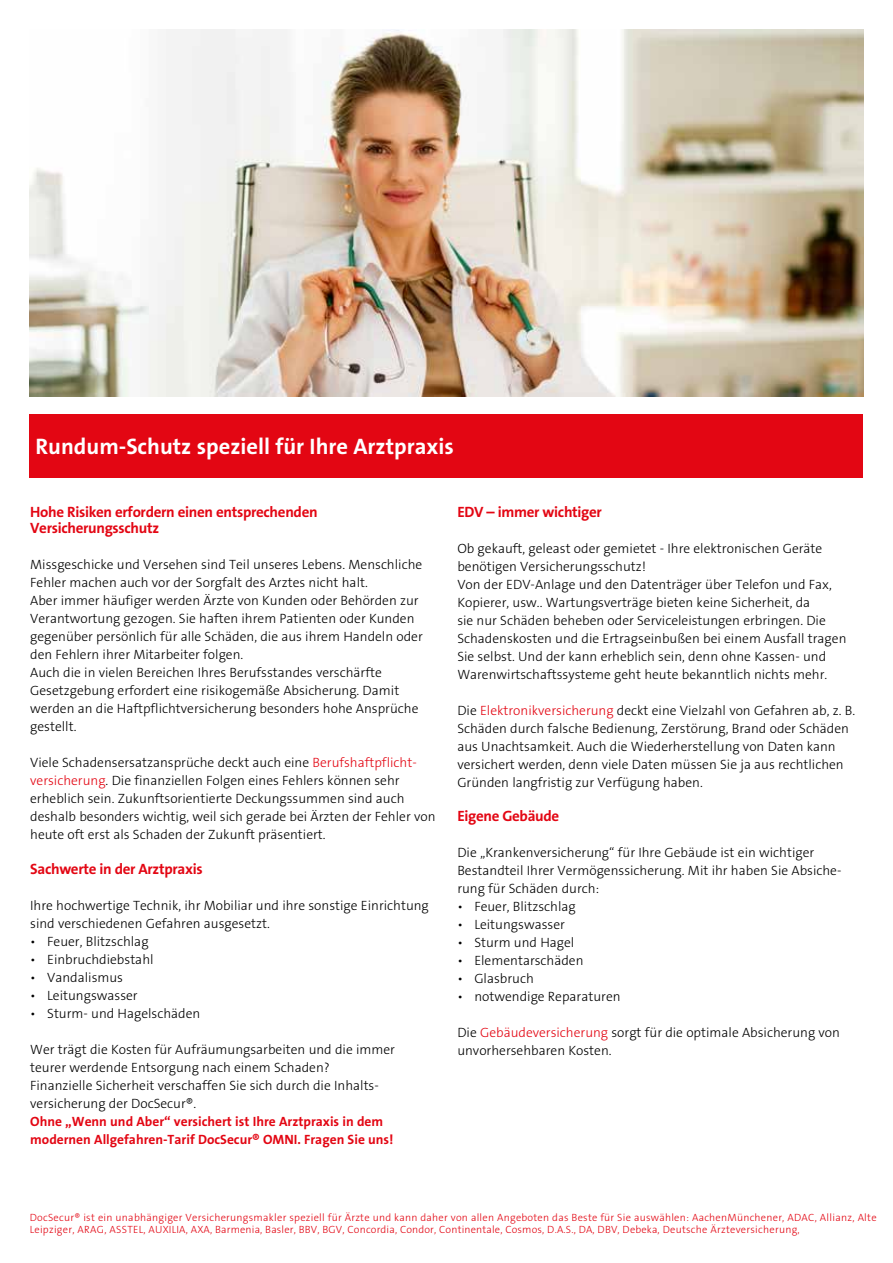
<style>
.page{position:relative;width:893px;height:1263px;background:#fff}
.page>*{position:absolute;margin:0;border:0;box-sizing:border-box;transform-origin:0 0}
.t1{font:700 22.5px "The Sans Os F";color:#fff}
.t2{font:700 15px/16.5px "The Sans Os F";letter-spacing:-.02em;color:#e30613}
.t3{font:300 13.5px/18px "The Sans Os F";color:#000}
.t4{font:700 13.5px/18px "The Sans Os F";color:#e30613}
.t5{font:300 10.5px/12.6px "The Sans Os F";letter-spacing:.025em;color:#e30613}
.s1{color:#e30613}
</style>
<div class="page">
<div style="left:30px;top:414px;width:833px;height:64px;background:#e30613"></div>
<img style="left:30px;top:30px;width:833px;height:366px">
<h1 class="t1" style="left:36px;top:432px;width:420px">Rundum-Schutz speziell für Ihre Arztpraxis</h1>
<p class="t2" style="left:30px;top:504px;width:289px">Hohe Risiken erfordern einen entsprechenden<br>Versicherungsschutz</p>
<p class="t3" style="left:30px;top:556px;width:394px">Missgeschicke und Versehen sind Teil unseres Lebens. Menschliche Fehler machen auch vor der Sorgfalt des Arztes nicht halt.<br>Aber immer häufiger werden Ärzte von Kunden oder Behörden zur Verantwortung gezogen. Sie haften ihrem Patienten oder Kunden gegenüber persönlich für alle Schäden, die aus ihrem Handeln oder den Fehlern ihrer Mitarbeiter folgen.<br>Auch die in vielen Bereichen Ihres Berufsstandes verschärfte Gesetzgebung erfordert eine risikogemäße Absicherung. Damit werden an die Haftpflichtversicherung besonders hohe Ansprüche gestellt.</p>
<p class="t3" style="left:30px;top:754px;width:407px">Viele Schadensersatzansprüche deckt auch eine <span class="s1">Berufshaftpflicht&shy;versicherung</span>. Die finanziellen Folgen eines Fehlers können sehr erheblich sein. Zukunftsorientierte Deckungssummen sind auch deshalb besonders wichtig, weil sich gerade bei Ärzten der Fehler von heute oft erst als Schaden der Zukunft präsentiert.</p>
<p class="t2" style="left:30px;top:861px;width:174px">Sachwerte in der Arztpraxis</p>
<p class="t3" style="left:30px;top:896px;width:400px">Ihre hochwertige Technik, ihr Mobiliar und ihre sonstige Einrichtung sind verschiedenen Gefahren ausgesetzt.</p>
<p class="t3" style="left:30px;top:932px;width:120px">• Feuer, Blitzschlag</p>
<p class="t3" style="left:30px;top:950px;width:125px">• Einbruchdiebstahl</p>
<p class="t3" style="left:30px;top:968px;width:94px">• Vandalismus</p>
<p class="t3" style="left:30px;top:986px;width:109px">• Leitungswasser</p>
<p class="t3" style="left:30px;top:1004px;width:172px">• Sturm- und Hagelschäden</p>
<p class="t3" style="left:30px;top:1040px;width:366px">Wer trägt die Kosten für Aufräumungsarbeiten und die immer teurer werdende Entsorgung nach einem Schaden?<br>Finanzielle Sicherheit verschaffen Sie sich durch die Inhalts&shy;versicherung der DocSecur®.</p>
<p class="t4" style="left:30px;top:1112px;width:365px">Ohne „Wenn und Aber“ versichert ist Ihre Arztpraxis in dem modernen Allgefahren-Tarif DocSecur® OMNI. Fragen Sie uns!</p>
<p class="t2" style="left:457px;top:504px;width:146px">EDV – immer wichtiger</p>
<p class="t3" style="left:457px;top:539px;width:391px">Ob gekauft, geleast oder gemietet - Ihre elektronischen Geräte benötigen Versicherungsschutz!<br>Von der EDV-Anlage und den Datenträger über Telefon und Fax, Kopierer, usw.. Wartungsverträge bieten keine Sicherheit, da<br>sie nur Schäden beheben oder Serviceleistungen erbringen. Die Schadenskosten und die Ertragseinbußen bei einem Ausfall tragen Sie selbst. Und der kann erheblich sein, denn ohne Kassen- und Warenwirtschaftssysteme geht heute bekanntlich nichts mehr.</p>
<p class="t3" style="left:457px;top:701px;width:399px">Die <span class="s1">Elektronikversicherung</span> deckt eine Vielzahl von Gefahren ab, z. B.<br>Schäden durch falsche Bedienung, Zerstörung, Brand oder Schäden aus Unachtsamkeit. Auch die Wiederherstellung von Daten kann versichert werden, denn viele Daten müssen Sie ja aus rechtlichen Gründen langfristig zur Verfügung haben.</p>
<p class="t2" style="left:457px;top:808px;width:103px">Eigene Gebäude</p>
<p class="t3" style="left:457px;top:844px;width:384px">Die „Krankenversicherung“ für Ihre Gebäude ist ein wichtiger<br>Bestandteil Ihrer Vermögenssicherung. Mit ihr haben Sie Absiche&shy;rung für Schäden durch:</p>
<p class="t3" style="left:457px;top:898px;width:120px">• Feuer, Blitzschlag</p>
<p class="t3" style="left:457px;top:916px;width:109px">• Leitungswasser</p>
<p class="t3" style="left:457px;top:934px;width:119px">• Sturm und Hagel</p>
<p class="t3" style="left:457px;top:952px;width:128px">• Elementarschäden</p>
<p class="t3" style="left:457px;top:970px;width:78px">• Glasbruch</p>
<p class="t3" style="left:457px;top:988px;width:165px">• notwendige Reparaturen</p>
<p class="t3" style="left:457px;top:1024px;width:384px">Die <span class="s1">Gebäudeversicherung</span> sorgt für die optimale Absicherung von unvorhersehbaren Kosten.</p>
<p class="t5" style="left:30px;top:1211px;width:848px">DocSecur® ist ein unabhängiger Versicherungsmakler speziell für Ärzte und kann daher von allen Angeboten das Beste für Sie auswählen: AachenMünchener, ADAC, Allianz, Alte<br>Leipziger, ARAG, ASSTEL, AUXILIA, AXA, Barmenia, Basler, BBV, BGV, Concordia, Condor, Continentale, Cosmos, D.A.S., DA, DBV, Debeka, Deutsche Ärzteversicherung,</p>
</div>
